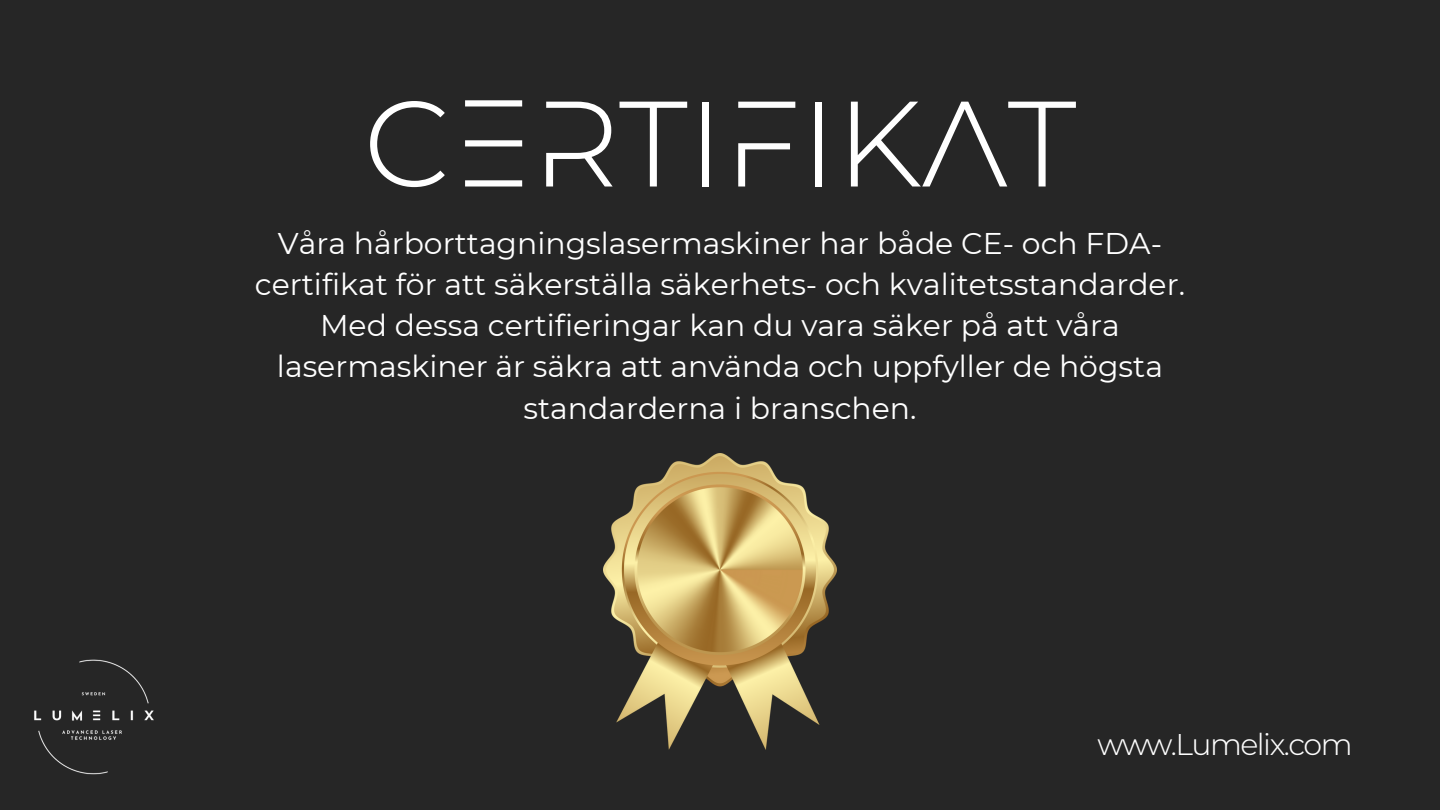
<style>
.page{position:relative;width:1440px;height:810px;background:#262626}
.page>*{position:absolute;margin:0;border:0;box-sizing:border-box;transform-origin:0 0}
.t1{font:300 121.3px "Montserrat Alt 1";color:#fff}
.t2{font:300 30px "Montserrat Alt 1";letter-spacing:-.05em;color:#fefefe}
.t3{font:29.9px/41.2px "Montserrat";color:#fff;text-align:center}
</style>
<div class="page">
<img style="left:604px;top:454px;width:232px;height:295px">
<img style="left:34px;top:659px;width:120px;height:116px">
<p class="t1" style="left:364px;top:97px;width:714px">CERTIFIKAT</p>
<h1 class="t3" style="left:255px;top:222px;width:932px">Våra hårborttagningslasermaskiner har både CE- och FDA&shy;certifikat för att säkerställa säkerhets- och kvalitetsstandarder.<br>Med dessa certifieringar kan du vara säker på att våra lasermaskiner är säkra att använda och uppfyller de högsta standarderna i branschen.</h1>
<p class="t2" style="left:1098px;top:733px;width:257px">www.Lumelix.com</p>
</div>
